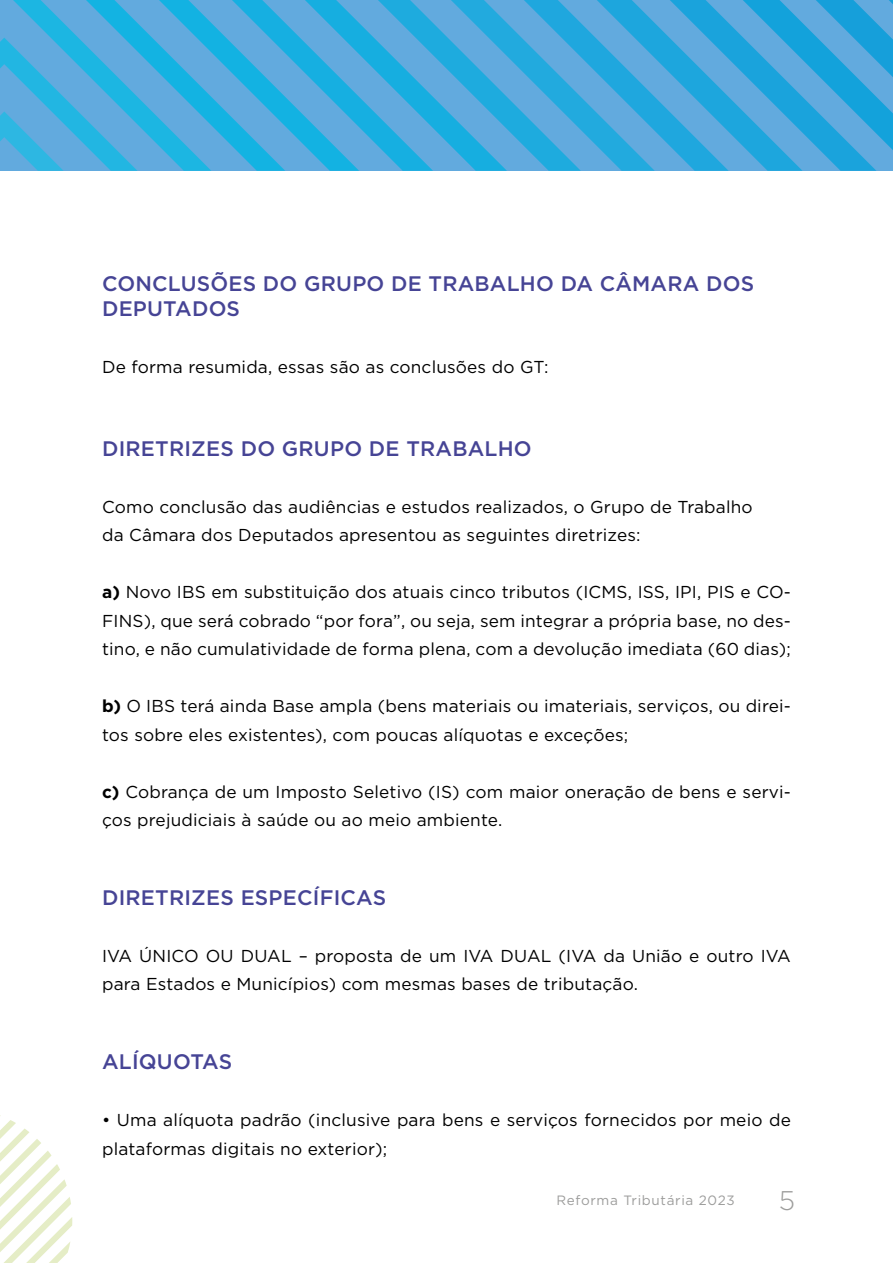
<style>
.page{position:relative;width:893px;height:1263px;background:#fff}
.page>*{position:absolute;margin:0;border:0;box-sizing:border-box;transform-origin:0 0}
.t1{font:300 27px "Gotham";color:#9d9d9c}
.t2{font:500 21px/25.2px "Gotham";letter-spacing:.01em;color:#464495}
.t3{font:17.25px/28.5px "Gotham";letter-spacing:.01em;color:#000}
.t4{font:13.5px "Gotham";letter-spacing:.05em;color:#9d9d9c}
.s1{font-weight:700}
</style>
<div class="page">
<svg style="left:0;top:1115px;width:72px;height:148px"></svg>
<svg style="left:0;top:0;width:893px;height:171px;background:#43aade"></svg>
<p class="t2" style="left:102px;top:271px;width:654px">CONCLUSÕES DO GRUPO DE TRABALHO DA CÂMARA DOS<br>DEPUTADOS</p>
<p class="t3" style="left:102px;top:353px;width:448px">De forma resumida, essas são as conclusões do GT:</p>
<p class="t2" style="left:102px;top:435px;width:431px">DIRETRIZES DO GRUPO DE TRABALHO</p>
<p class="t3" style="left:102px;top:492px;width:652px">Como conclusão das audiências e estudos realizados, o Grupo de Trabalho da Câmara dos Deputados apresentou as seguintes diretrizes:</p>
<p class="t3" style="left:102px;top:577px;width:690px;text-align:justify"><span class="s1">a)</span> Novo IBS em substituição dos atuais cinco tributos (ICMS, ISS, IPI, PIS e CO-FINS), que será cobrado “por fora”, ou seja, sem integrar a própria base, no des&shy;tino, e não cumulatividade de forma plena, com a devolução imediata (60 dias);</p>
<p class="t3" style="left:102px;top:691px;width:690px"><span class="s1">b)</span> O IBS terá ainda Base ampla (bens materiais ou imateriais, serviços, ou direi&shy;tos sobre eles existentes), com poucas alíquotas e exceções;</p>
<p class="t3" style="left:102px;top:777px;width:690px"><span class="s1">c)</span> Cobrança de um Imposto Seletivo (IS) com maior oneração de bens e servi&shy;ços prejudiciais à saúde ou ao meio ambiente.</p>
<p class="t2" style="left:102px;top:885px;width:286px">DIRETRIZES ESPECÍFICAS</p>
<p class="t3" style="left:102px;top:941px;width:690px">IVA ÚNICO OU DUAL – proposta de um IVA DUAL (IVA da União e outro IVA para Estados e Municípios) com mesmas bases de tributação.</p>
<p class="t2" style="left:102px;top:1049px;width:132px">ALÍQUOTAS</p>
<p class="t3" style="left:102px;top:1106px;width:690px">• Uma alíquota padrão (inclusive para bens e serviços fornecidos por meio de plataformas digitais no exterior);</p>
<p class="t4" style="left:557px;top:1191px;width:180px">Reforma Tributária 2023</p>
<h1 class="t1" style="left:779px;top:1183px;width:18px">5</h1>
</div>
